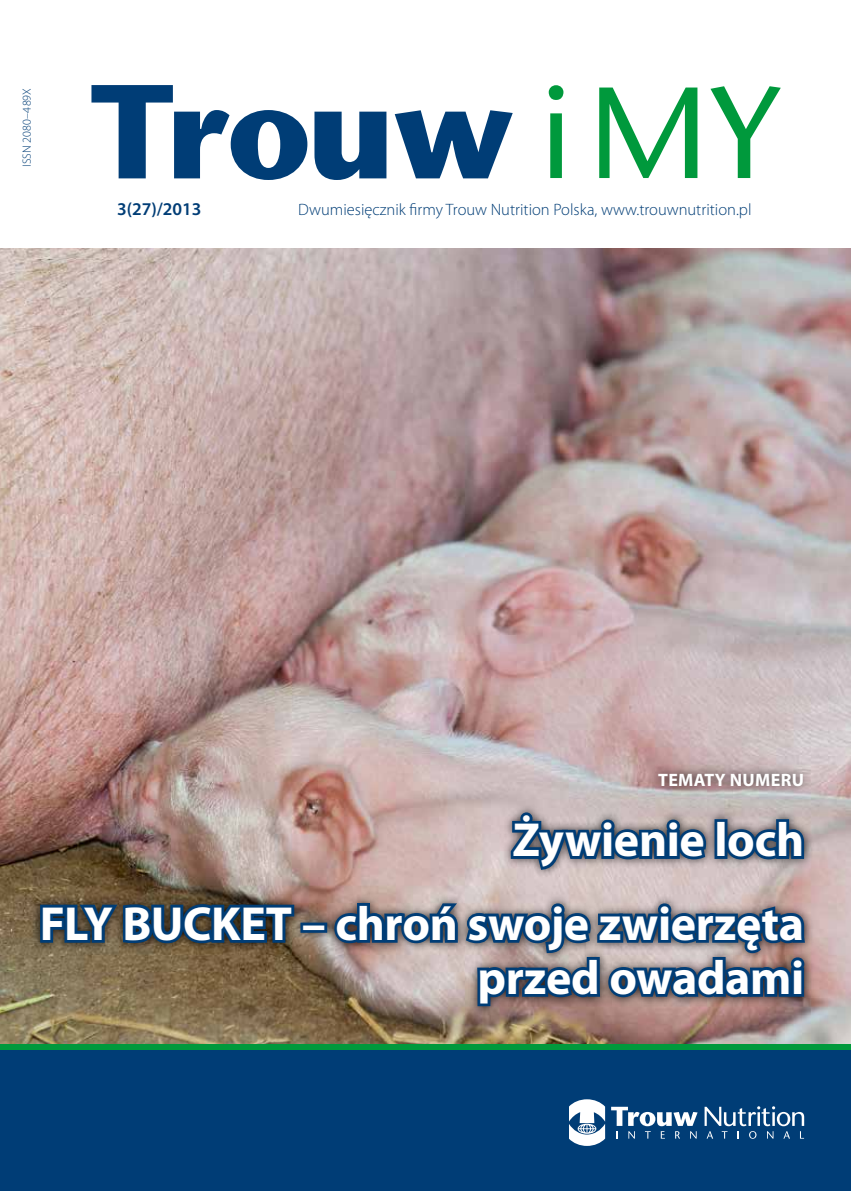
<style>
.page{position:relative;width:851px;height:1191px;background:#fff}
.page>*{position:absolute;margin:0;border:0;box-sizing:border-box;transform-origin:0 0}
.t1{font:700 48px/83.7px "Myriad Pro";letter-spacing:-.01em;color:#fff;text-align:right}
.t2{font:700 18px "Myriad Pro";letter-spacing:.02em;color:#fff}
.t3{font:600 18px "Myriad Pro";color:#003d76}
.t4{font:300 16.5px "Myriad Pro";color:#003d76}
.t5{font:300 12px "Myriad Pro";letter-spacing:-.005em;color:#003d76}
</style>
<div class="page">
<img style="left:0;top:248px;width:850px;height:796px">
<div style="left:0;top:1047px;width:850px;height:144px;background:#003d76"></div>
<svg style="left:548px;top:85px;width:15px;height:93px"></svg>
<svg style="left:599px;top:88px;width:98px;height:90px"></svg>
<svg style="left:710px;top:86px;width:70px;height:92px"></svg>
<svg style="left:91px;top:85px;width:216px;height:95px"></svg>
<svg style="left:314px;top:112px;width:72px;height:68px"></svg>
<svg style="left:394px;top:110px;width:118px;height:68px"></svg>
<div style="left:0;top:1044px;width:850px;height:5px;background:#00993c"></div>
<div style="left:30px;top:804px;width:784px;height:212px;background:#000;opacity:.75"></div>
<svg style="left:508px;top:809px;width:200px;height:64px;background:#687a92"></svg>
<div style="left:714px;top:819px;width:13px;height:40px;border:6px solid #003d76"></div>
<svg style="left:723px;top:816px;width:83px;height:46px;background:#456181"></svg>
<svg style="left:37px;top:900px;width:260px;height:46px;background:#234058"></svg>
<div style="left:300px;top:922px;width:27px;height:10px;border:6px solid #003d76"></div>
<svg style="left:331px;top:898px;width:477px;height:111px;background:#677386"></svg>
<div style="left:649px;top:763px;width:162px;height:32px;background:#000;opacity:.75"></div>
<svg style="left:569px;top:1099px;width:36px;height:47px"></svg>
<svg style="left:611px;top:1106px;width:86px;height:32px"></svg>
<svg style="left:704px;top:1106px;width:100px;height:32px"></svg>
<p class="t5" style="left:19px;top:167px;width:80px;rotate:-90deg">ISSN 2080–489X</p>
<p class="t3" style="left:117px;top:198px;width:86px">3(27)/2013</p>
<p class="t4" style="left:298px;top:200px;width:454px">Dwumiesięcznik firmy Trouw Nutrition Polska, www.trouwnutrition.pl</p>
<p class="t2" style="left:658px;top:767px;width:145px">TematY Numeru</p>
<h1 class="t1" style="left:40px;top:796px;width:765px">Żywienie loch<br>FLY BUCKET – chroń swoje zwierzęta</h1>
<h1 class="t1" style="left:477px;top:934px;width:328px">przed owadami</h1>
</div>
